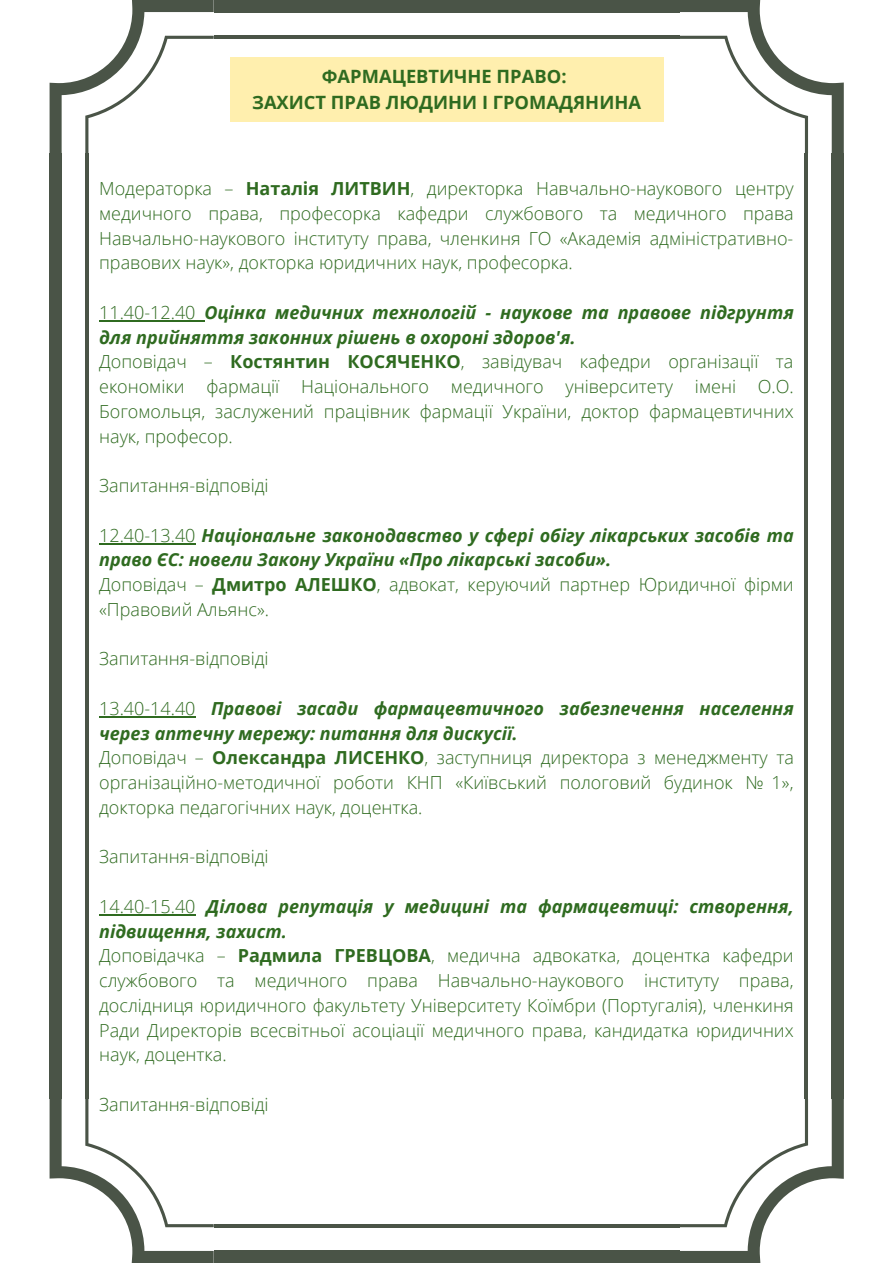
<style>
.page{position:relative;width:893px;height:1263px;background:#fff}
.page>*{position:absolute;margin:0;border:0;box-sizing:border-box;transform-origin:0 0}
.t1{font:700 18.3px "Open Sans";color:#2f6b20}
.t2{font:300 18px/24.8px "Open Sans";color:#2f6b20;text-align:justify}
.t3{font:italic 700 18px/24.8px "Open Sans";color:#2f6b20}
.s1{font-weight:700}
.s2{font-weight:300;font-style:normal}
</style>
<div class="page">
<svg style="left:50px;top:0;width:164px;height:153px"></svg>
<div style="left:50px;top:153px;width:12px;height:946px;background:#4a5447"></div>
<hr style="left:85px;top:153px;width:3px;height:946px;background:#4a5447">
<div style="left:214px;top:1251px;width:465px;height:12px;background:#4a5447"></div>
<hr style="left:214px;top:1224px;width:465px;height:3px;background:#4a5447">
<svg style="left:50px;top:1099px;width:164px;height:164px"></svg>
<svg style="left:679px;top:1099px;width:165px;height:164px"></svg>
<div style="left:831px;top:153px;width:13px;height:946px;background:#4a5447"></div>
<hr style="left:805px;top:153px;width:3px;height:946px;background:#4a5447">
<svg style="left:679px;top:0;width:165px;height:153px"></svg>
<div style="left:214px;top:0;width:465px;height:12px;background:#4a5447"></div>
<hr style="left:214px;top:36px;width:465px;height:3px;background:#4a5447">
<hr style="left:99px;top:320px;width:105px;height:2px;background:#2f6b20">
<hr style="left:99px;top:543px;width:97px;height:1px;background:#2f6b20">
<hr style="left:99px;top:716px;width:97px;height:2px;background:#2f6b20">
<hr style="left:99px;top:914px;width:97px;height:2px;background:#2f6b20">
<div style="left:230px;top:57px;width:433px;height:64px;background:#ffefae"></div>
<p class="t1" style="left:322px;top:64px;width:246px">ФАРМАЦЕВТИЧНЕ ПРАВО:</p>
<p class="t1" style="left:252px;top:89px;width:390px">ЗАХИСТ ПРАВ ЛЮДИНИ І ГРОМАДЯНИНА</p>
<p class="t2" style="left:99px;top:176px;width:696px">Модераторка – <span class="s1">Наталія ЛИТВИН</span>, директорка Навчально-наукового центру медичного права, професорка кафедри службового та медичного права Навчально-наукового інституту права, членкиня ГО «Академія адміністративно&shy;правових наук», докторка юридичних наук, професорка.</p>
<p class="t3" style="left:99px;top:299px;width:696px"><span class="s2">11.40-12.40</span> Оцінка медичних технологій - наукове та правове підгрунтя для прийняття законних рішень в охороні здоров'я.</p>
<p class="t2" style="left:99px;top:349px;width:696px">Доповідач – <span class="s1">Костянтин КОСЯЧЕНКО</span>, завідувач кафедри організації та економіки фармації Національного медичного університету імені О.О.<br>Богомольця, заслужений працівник фармації України, доктор фармацевтичних наук, професор.</p>
<p class="t2" style="left:99px;top:473px;width:171px">Запитання-відповіді</p>
<p class="t3" style="left:99px;top:522px;width:696px"><span class="s2">12.40-13.40</span> Національне законодавство у сфері обігу лікарських засобів та право ЄС: новели Закону України «Про лікарські засоби».</p>
<p class="t2" style="left:99px;top:572px;width:696px">Доповідач – <span class="s1">Дмитро АЛЕШКО</span>, адвокат, керуючий партнер Юридичної фірми «Правовий Альянс».</p>
<p class="t2" style="left:99px;top:646px;width:171px">Запитання-відповіді</p>
<p class="t3" style="left:99px;top:695px;width:696px"><span class="s2">13.40-14.40</span> Правові засади фармацевтичного забезпечення населення через аптечну мережу: питання для дискусії.</p>
<p class="t2" style="left:99px;top:745px;width:696px">Доповідач – <span class="s1">Олександра ЛИСЕНКО</span>, заступниця директора з менеджменту та організаційно-методичної роботи КНП «Київський пологовий будинок № 1», докторка педагогічних наук, доцентка.</p>
<p class="t2" style="left:99px;top:844px;width:171px">Запитання-відповіді</p>
<p class="t3" style="left:99px;top:893px;width:696px"><span class="s2">14.40-15.40</span> Ділова репутація у медицині та фармацевтиці: створення, підвищення, захист.</p>
<p class="t2" style="left:99px;top:943px;width:696px">Доповідачка – <span class="s1">Радмила ГРЕВЦОВА</span>, медична адвокатка, доцентка кафедри службового та медичного права Навчально-наукового інституту права, дослідниця юридичного факультету Університету Коїмбри (Португалія), членкиня Ради Директорів всесвітньої асоціації медичного права, кандидатка юридичних наук, доцентка.</p>
<p class="t2" style="left:99px;top:1091px;width:171px">Запитання-відповіді</p>
</div>
